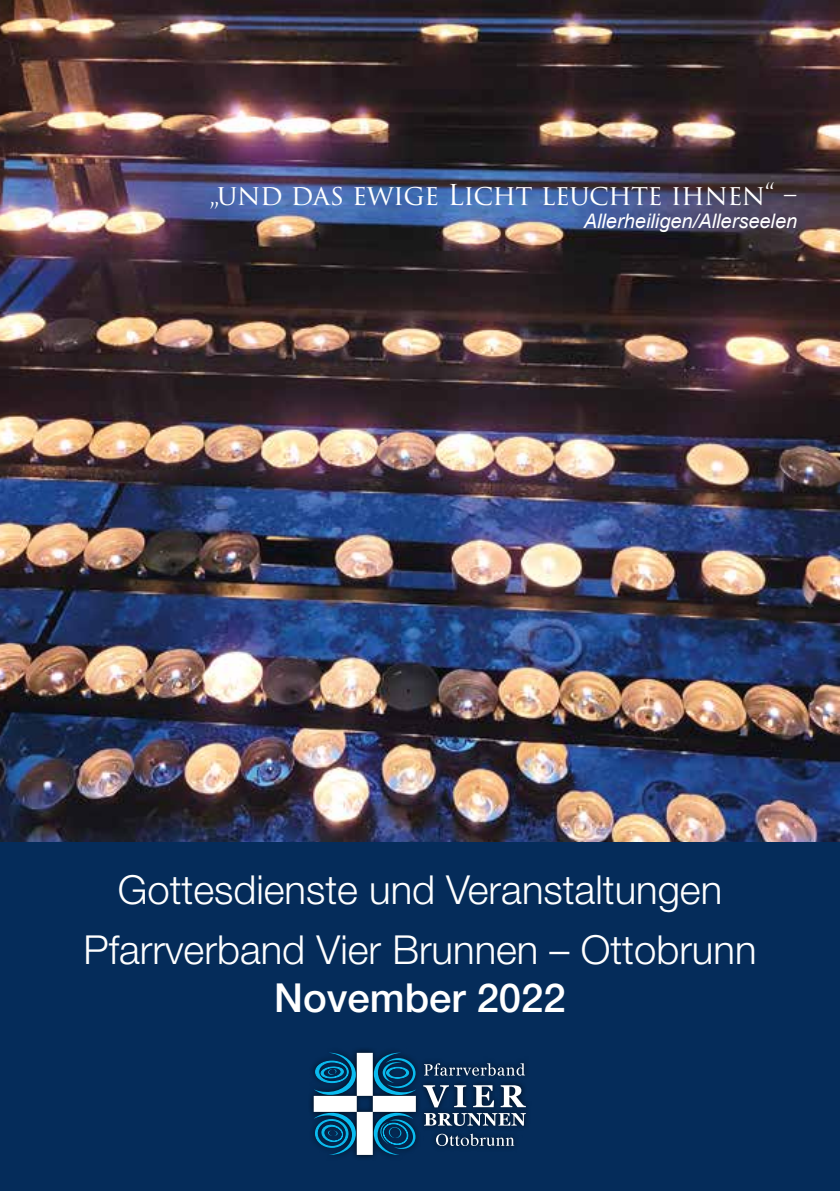
<style>
.page{position:relative;width:840px;height:1191px;background:#fff}
.page>*{position:absolute;margin:0;border:0;box-sizing:border-box;transform-origin:0 0}
.t1{font:300 40px/60px "Helvetica Neue LT";color:#fff;text-align:center}
.t2{font:500 40px "Helvetica Neue LT";color:#fff}
.t3{font:28px "Trajan Pro 3";letter-spacing:-.02em;color:#fff}
.t4{font:italic 20px "Arial";color:#fff}
</style>
<div class="page">
<img style="left:0;top:0;width:839px;height:842px">
<div style="left:0;top:842px;width:839px;height:349px;background:#052c5a"></div>
<div style="left:308px;top:1047px;width:223px;height:114px;background:#000;opacity:.75"></div>
<svg style="left:313px;top:1052px;width:103px;height:102px"></svg>
<svg style="left:424px;top:1113px;width:101px;height:13px"></svg>
<svg style="left:423px;top:1085px;width:43px;height:22px"></svg>
<svg style="left:473px;top:1085px;width:21px;height:22px"></svg>
<svg style="left:500px;top:1085px;width:25px;height:22px"></svg>
<svg style="left:424px;top:1063px;width:100px;height:13px"></svg>
<svg style="left:436px;top:1133px;width:78px;height:13px"></svg>
<p class="t3" style="left:209px;top:176px;width:589px">„und das ewige Licht leuchte ihnen“ –</p>
<p class="t4" style="left:583px;top:208px;width:215px">Allerheiligen/Allerseelen</p>
<p class="t1" style="left:83px;top:859px;width:674px">Gottesdienste und Veranstaltungen<br>Pfarrverband Vier Brunnen – Ottobrunn</p>
<p class="t2" style="left:274px;top:974px;width:293px">November 2022</p>
</div>
